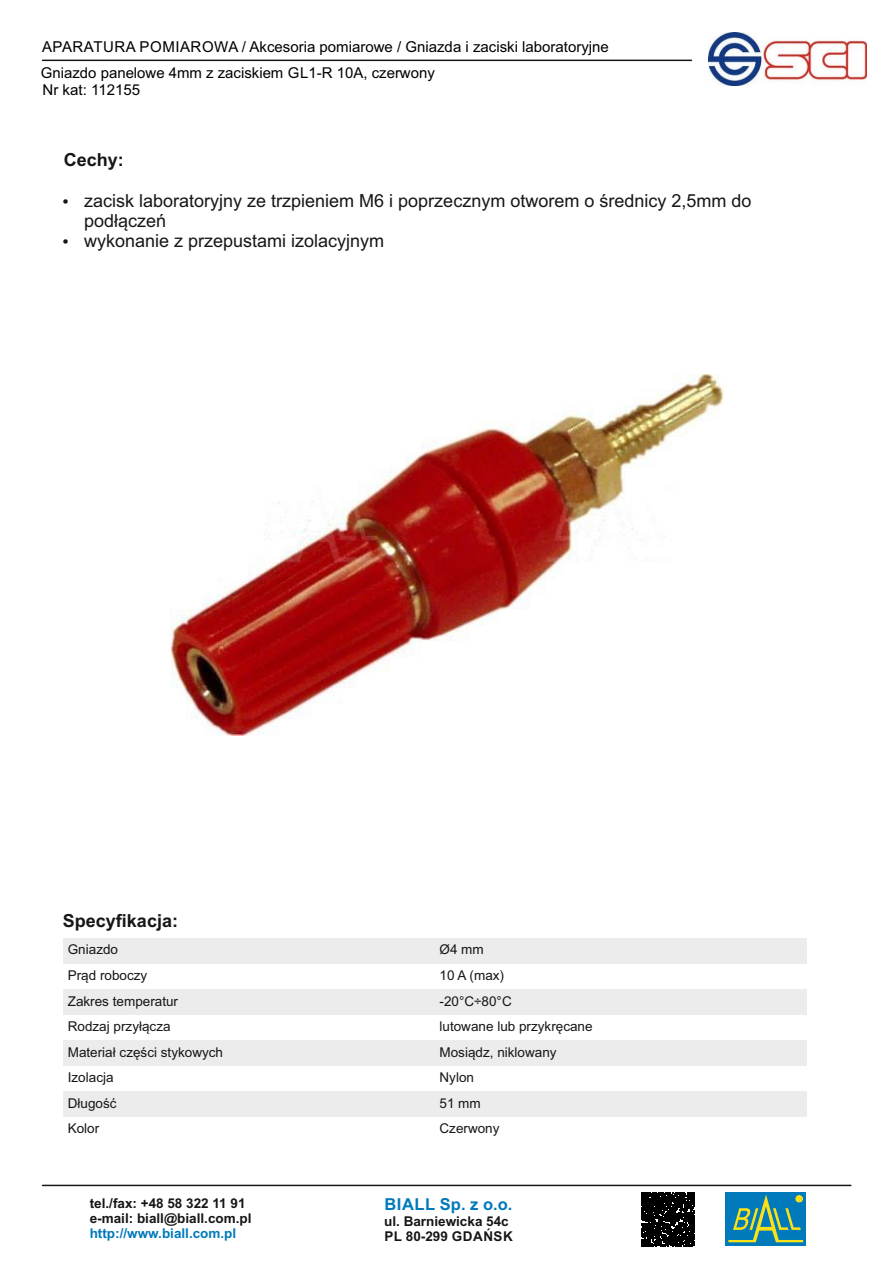
<style>
.page{position:relative;width:893px;height:1262px;background:#fff}
.page>*{position:absolute;margin:0;border:0;box-sizing:border-box;transform-origin:0 0}
.t1{font:18px/20.1px "Arial";color:#151616}
.t2{font:700 18px "Arial";color:#151616}
.t3{font:700 16.5px "Arial";letter-spacing:.035em;color:#007abb}
.t4{font:15px "Arial";color:#000}
.t5{font:13.5px "Arial";color:#151616}
.t6{font:700 13.5px/15.1px "Arial";color:#151616}
.t7{font:700 13.5px "Arial";color:#007abb}
</style>
<div class="page">
<img style="left:708px;top:33px;width:158px;height:52px">
<div style="left:64px;top:938px;width:371px;height:25px;background:#ececec"></div>
<div style="left:435px;top:938px;width:372px;height:25px;background:#ececec"></div>
<div style="left:64px;top:989px;width:371px;height:25px;background:#ececec"></div>
<div style="left:435px;top:989px;width:372px;height:25px;background:#ececec"></div>
<div style="left:64px;top:1040px;width:371px;height:25px;background:#ececec"></div>
<div style="left:435px;top:1040px;width:372px;height:25px;background:#ececec"></div>
<div style="left:64px;top:1091px;width:371px;height:25px;background:#ececec"></div>
<div style="left:435px;top:1091px;width:372px;height:25px;background:#ececec"></div>
<img style="left:170px;top:374px;width:553px;height:361px">
<hr style="left:43px;top:1184px;width:807px;height:2px;background:#151616">
<div style="left:725px;top:1192px;width:81px;height:54px;background:#007abb"></div>
<svg style="left:728px;top:1194px;width:75px;height:48px"></svg>
<div style="left:641px;top:1192px;width:53px;height:54px;background:#000"></div>
<hr style="left:43px;top:60px;width:648px;height:1px;background:#151616">
<p class="t4" style="left:42px;top:41px;width:568px">APARATURA POMIAROWA / Akcesoria pomiarowe / Gniazda i zaciski laboratoryjne</p>
<p class="t4" style="left:41px;top:67px;width:395px">Gniazdo panelowe 4mm z zaciskiem GL1-R 10A, czerwony</p>
<p class="t4" style="left:42px;top:84px;width:99px">Nr kat: 112155</p>
<h1 class="t2" style="left:64px;top:153px;width:62px">Cechy:</h1>
<h1 class="t1" style="left:84px;top:192px;width:669px;text-indent:-22px">• zacisk laboratoryjny ze trzpieniem M6 i poprzecznym otworem o średnicy 2,5mm do podłączeń</h1>
<h1 class="t1" style="left:62px;top:232px;width:324px">• wykonanie z przepustami izolacyjnym</h1>
<h1 class="t2" style="left:63px;top:914px;width:117px">Specyfikacja:</h1>
<p class="t5" style="left:68px;top:944px;width:52px">Gniazdo</p>
<p class="t5" style="left:439px;top:944px;width:46px">Ø4 mm</p>
<p class="t5" style="left:68px;top:970px;width:81px">Prąd roboczy</p>
<p class="t5" style="left:439px;top:970px;width:66px">10 A (max)</p>
<p class="t5" style="left:68px;top:995px;width:112px">Zakres temperatur</p>
<p class="t5" style="left:439px;top:995px;width:74px">-20°C÷80°C</p>
<p class="t5" style="left:68px;top:1021px;width:104px">Rodzaj przyłącza</p>
<p class="t5" style="left:439px;top:1021px;width:155px">lutowane lub przykręcane</p>
<p class="t5" style="left:68px;top:1046px;width:157px">Materiał części stykowych</p>
<p class="t5" style="left:439px;top:1046px;width:119px">Mosiądz, niklowany</p>
<p class="t5" style="left:68px;top:1072px;width:47px">Izolacja</p>
<p class="t5" style="left:439px;top:1072px;width:36px">Nylon</p>
<p class="t5" style="left:68px;top:1097px;width:50px">Długość</p>
<p class="t5" style="left:439px;top:1097px;width:43px">51 mm</p>
<p class="t5" style="left:68px;top:1123px;width:33px">Kolor</p>
<p class="t5" style="left:439px;top:1123px;width:62px">Czerwony</p>
<p class="t6" style="left:90px;top:1196px;width:163px">tel./fax: +48 58 322 11 91 e-mail: biall@biall.com.pl</p>
<p class="t7" style="left:90px;top:1228px;width:148px">http://www.biall.com.pl</p>
<p class="t3" style="left:384px;top:1197px;width:129px">BIALL Sp. z o.o.</p>
<p class="t6" style="left:384px;top:1214px;width:130px">ul. Barniewicka 54c<br>PL 80-299 GDAŃSK</p>
</div>
